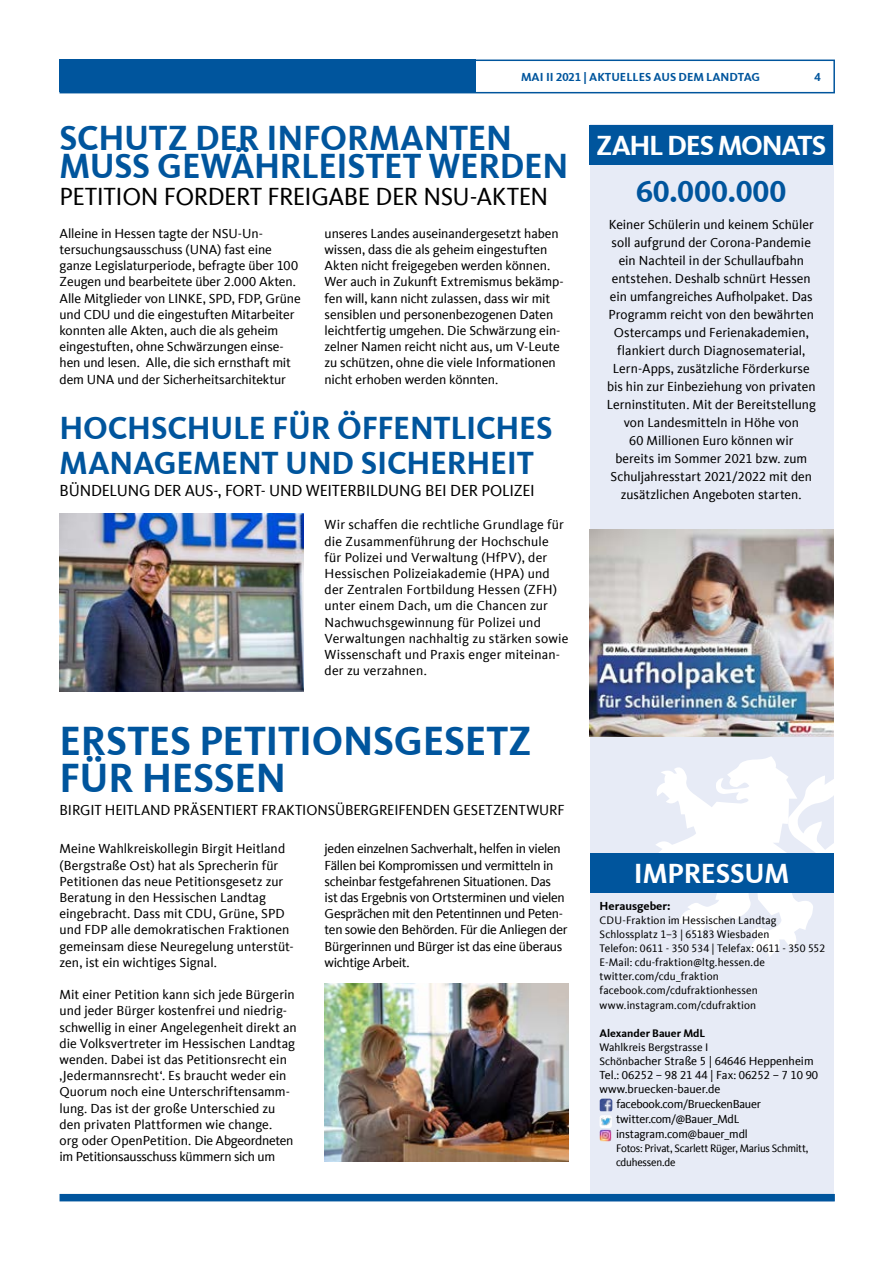
<style>
.page{position:relative;width:893px;height:1263px;background:#fff}
.page>*{position:absolute;margin:0;border:0;box-sizing:border-box;transform-origin:0 0}
.t1{font:700 42px/37.5px "CDU Kievit Tab";letter-spacing:-.005em;color:#00559d}
.t2{font:700 36px/28.5px "CDU Kievit Tab";letter-spacing:-.01em;color:#00559d}
.t3{font:700 33px/34.5px "CDU Kievit Tab";letter-spacing:-.005em;color:#00559d}
.t4{font:700 31.5px "CDU Kievit Tab";letter-spacing:.02em;color:#00559d}
.t5{font:700 28.5px "CDU Kievit Tab";letter-spacing:-.03em;color:#fff}
.t6{font:700 28.5px "CDU Kievit Tab";letter-spacing:-.01em;color:#fff}
.t7{font:25.5px "CDU Kievit Tab";letter-spacing:-.015em;color:#000}
.t8{font:16.5px "CDU Kievit Tab";letter-spacing:-.01em;color:#000}
.t9{font:15px "CDU Kievit Tab";letter-spacing:-.005em;color:#000}
.t10{font:13.5px/16.2px "CDU Kievit Tab";color:#000}
.t11{font:13.5px/16.2px "CDU Kievit Tab";letter-spacing:-.025em;color:#000}
.t12{font:12px "CDU Kievit Tab";letter-spacing:-.005em;color:#000}
.t13{font:700 12px "CDU Kievit Tab";color:#00559d}
.t14{font:700 12px "CDU Kievit Tab";color:#000}
.t15{font:11.25px/14.1px "CDU Kievit Tab";letter-spacing:.005em;color:#000}
.t16{font:11.25px/14.1px "CDU Kievit Tab";letter-spacing:-.025em;color:#000}
.t17{font:700 11.25px "CDU Kievit Tab";color:#000}
.s1{font-size:11.25px}
</style>
<div class="page">
<div style="left:590px;top:124px;width:243px;height:1077px;background:#e7ebf6"></div>
<svg style="left:656px;top:756px;width:178px;height:201px"></svg>
<div style="left:590px;top:853px;width:243px;height:40px;background:#00559d"></div>
<svg style="left:600px;top:1098px;width:12px;height:44px"></svg>
<div style="left:60px;top:1194px;width:775px;height:7px;background:#00559d"></div>
<div style="left:60px;top:60px;width:775px;height:33px;border:2px solid #00559d"></div>
<div style="left:60px;top:60px;width:416px;height:32px;background:#00559d"></div>
<div style="left:589px;top:125px;width:244px;height:40px;background:#00559d"></div>
<img style="left:590px;top:529px;width:243px;height:208px">
<img style="left:60px;top:513px;width:243px;height:178px">
<img style="left:325px;top:983px;width:243px;height:178px">
<p class="t13" style="left:521px;top:70px;width:241px">MAI II 2021 | AKTUELLES AUS DEM LANDTAG</p>
<p class="t13" style="left:814px;top:70px;width:8px">4</p>
<h2 class="t2" style="left:60px;top:123px;width:510px">SCHUTZ DER INFORMANTEN<br>MUSS GEWÄHRLEISTET WERDEN</h2>
<h3 class="t7" style="left:60px;top:182px;width:490px">PETITION FORDERT FREIGABE DER NSU-AKTEN</h3>
<p class="t10" style="left:60px;top:225px;width:243px">Alleine in Hessen tagte der NSU-Un&shy;tersuchungsausschuss (UNA) fast eine ganze Legislaturperiode, befragte über 100<br>Zeugen und bearbeitete über 2.000 Akten.<br>Alle Mitglieder von LINKE, SPD, FDP, Grüne und CDU und die eingestuften Mitarbeiter konnten alle Akten, auch die als geheim eingestuften, ohne Schwärzungen einse&shy;hen und lesen. Alle, die sich ernsthaft mit dem UNA und der Sicherheitsarchitektur</p>
<p class="t10" style="left:325px;top:225px;width:241px">unseres Landes auseinandergesetzt haben wissen, dass die als geheim eingestuften Akten nicht freigegeben werden können.<br>Wer auch in Zukunft Extremismus bekämp&shy;fen will, kann nicht zulassen, dass wir mit sensiblen und personenbezogenen Daten leichtfertig umgehen. Die Schwärzung ein&shy;zelner Namen reicht nicht aus, um V-Leute zu schützen, ohne die viele Informationen nicht erhoben werden könnten.</p>
<h3 class="t3" style="left:60px;top:411px;width:495px">HOCHSCHULE FÜR ÖFFENTLICHES<br>MANAGEMENT UND SICHERHEIT</h3>
<p class="t8" style="left:60px;top:481px;width:477px">BÜNDELUNG DER AUS-, FORT- UND WEITERBILDUNG BEI DER POLIZEI</p>
<p class="t10" style="left:325px;top:517px;width:245px">Wir schaffen die rechtliche Grundlage für die Zusammenführung der Hochschule für Polizei und Verwaltung (HfPV), der Hessischen Polizeiakademie (HPA) und der Zentralen Fortbildung Hessen (ZFH) unter einem Dach, um die Chancen zur Nachwuchsgewinnung für Polizei und Verwaltungen nachhaltig zu stärken sowie Wissenschaft und Praxis enger miteinan&shy;der zu verzahnen.</p>
<h1 class="t1" style="left:60px;top:722px;width:474px">ERSTES PETITIONSGESETZ<br>FÜR HESSEN</h1>
<p class="t9" style="left:60px;top:801px;width:507px">BIRGIT HEITLAND PRÄSENTIERT FRAKTIONSÜBERGREIFENDEN GESETZENTWURF</p>
<p class="t10" style="left:60px;top:841px;width:236px">Meine Wahlkreiskollegin Birgit Heitland (Bergstraße Ost) hat als Sprecherin für Petitionen das neue Petitionsgesetz zur Beratung in den Hessischen Landtag eingebracht. Dass mit CDU, Grüne, SPD und FDP alle demokratischen Fraktionen gemeinsam diese Neuregelung unterstüt&shy;zen, ist ein wichtiges Signal.</p>
<p class="t10" style="left:60px;top:987px;width:239px">Mit einer Petition kann sich jede Bürgerin und jeder Bürger kostenfrei und niedrig&shy;schwellig in einer Angelegenheit direkt an die Volksvertreter im Hessischen Landtag wenden. Dabei ist das Petitionsrecht ein ‚Jedermannsrecht‘. Es braucht weder ein Quorum noch eine Unterschriftensamm&shy;lung. Das ist der große Unterschied zu den privaten Plattformen wie change.<br>org oder OpenPetition. Die Abgeordneten im Petitionsausschuss kümmern sich um</p>
<p class="t11" style="left:325px;top:841px;width:245px">jeden einzelnen Sachverhalt, helfen in vielen Fällen bei Kompromissen und vermitteln in scheinbar festgefahrenen Situationen. Das<br>ist das Ergebnis von Ortsterminen und vielen Gesprächen mit den Petentinnen und Peten&shy;ten sowie den Behörden. Für die Anliegen der Bürgerinnen und Bürger ist das eine überaus wichtige Arbeit.</p>
<h3 class="t5" style="left:596px;top:128px;width:232px">ZAHL DES MONATS</h3>
<h3 class="t4" style="left:636px;top:173px;width:151px">60.000.000</h3>
<p class="t10" style="left:607px;top:216px;width:211px;line-height:18px;text-align:center">Keiner Schülerin und keinem Schüler soll aufgrund der Corona-Pandemie ein Nachteil in der Schullaufbahn entstehen. Deshalb schnürt Hessen ein umfangreiches Aufholpaket. Das Programm reicht von den bewährten Ostercamps und Ferienakademien, flankiert durch Diagnosematerial, Lern-Apps, zusätzliche Förderkurse bis hin zur Einbeziehung von privaten Lerninstituten. Mit der Bereitstellung von Landesmitteln in Höhe von<br>60 Millionen Euro können wir<br>bereits im Sommer 2021 bzw. zum Schuljahresstart 2021/2022 mit den zusätzlichen Angeboten starten.</p>
<h3 class="t6" style="left:634px;top:857px;width:157px">IMPRESSUM</h3>
<p class="t14" style="left:600px;top:899px;width:73px">Herausgeber:</p>
<p class="t15" style="left:600px;top:913px;width:227px">CDU-Fraktion im Hessischen Landtag Schlossplatz 1–3 | 65183 Wiesbaden<br>Telefon: 0611 - 350 534 | Telefax: 0611 - 350 552<br>E-Mail: cdu-fraktion@ltg.hessen.de twitter.com/cdu_fraktion facebook.com/cdufraktionhessen www.instagram.com/cdufraktion</p>
<p class="t17" style="left:600px;top:1026px;width:107px">Alexander Bauer MdL</p>
<p class="t15" style="left:600px;top:1040px;width:110px">Wahlkreis Bergstrasse I</p>
<p class="t12" style="left:600px;top:1054px;width:216px"><span class="s1">Schönb</span>acher Straße 5 | 64646 Heppenheim</p>
<p class="t12" style="left:600px;top:1068px;width:220px">Tel.: 06252 – 98 21 44 | Fax: 06252 – 7 10 90</p>
<p class="t12" style="left:600px;top:1082px;width:122px">www.bruecken-bauer.de</p>
<p class="t12" style="left:617px;top:1097px;width:146px">facebook.com/BrueckenBauer</p>
<p class="t12" style="left:616px;top:1112px;width:125px">twitter.com/@Bauer_MdL</p>
<p class="t12" style="left:616px;top:1127px;width:133px">instagram.com@bauer_mdl</p>
<p class="t16" style="left:616px;top:1141px;width:194px">Fotos: Privat, Scarlett Rüger, Marius Schmitt, cduhessen.de</p>
</div>
